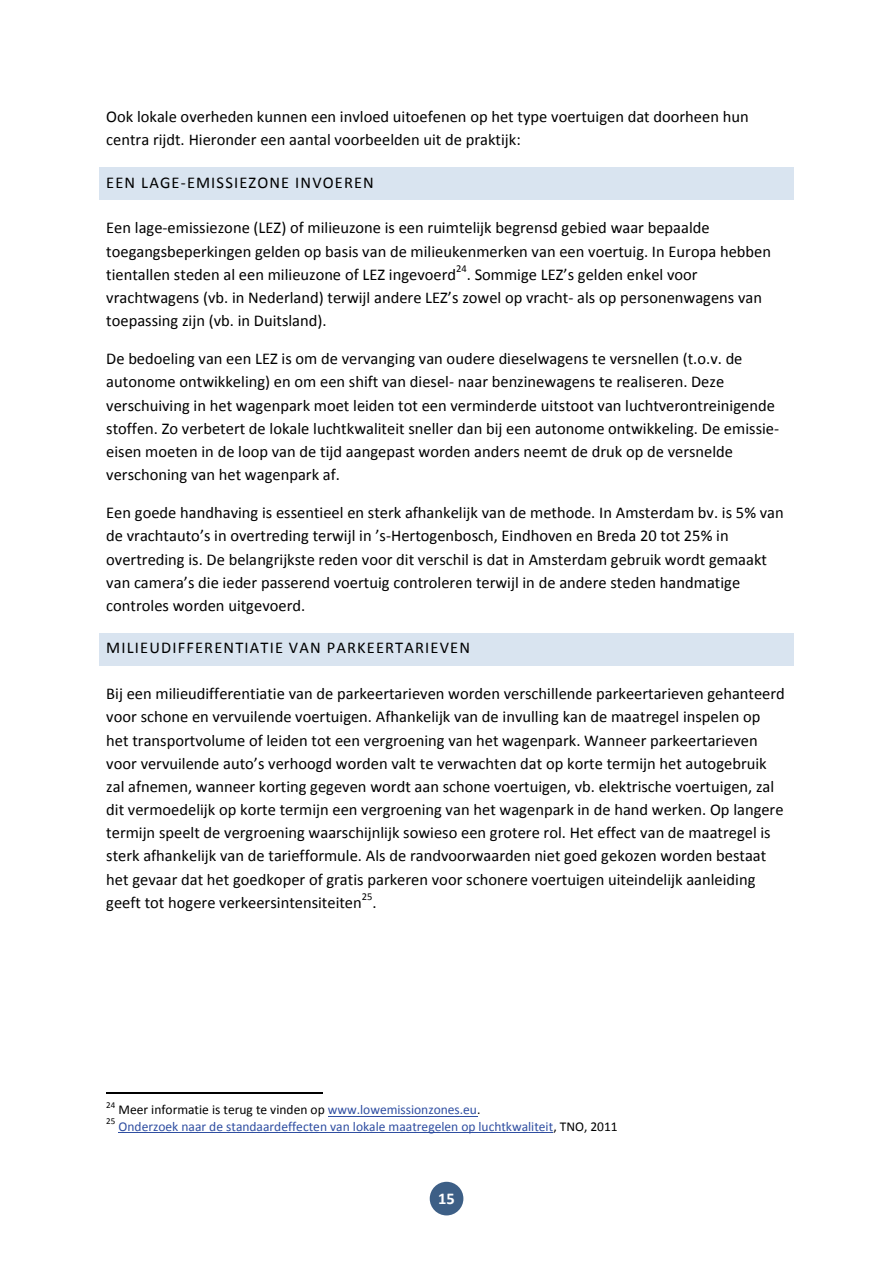
<style>
.page{position:relative;width:893px;height:1263px;background:#fff}
.page>*{position:absolute;margin:0;border:0;box-sizing:border-box;transform-origin:0 0}
.t1{font:16.5px/23.1px "Calibri";color:#000}
.t2{font:16.5px "Calibri";letter-spacing:.07em;color:#000}
.t3{font:700 16.5px "Calibri";color:#fff}
.t4{font:13.5px "Calibri";color:#2f4ea1}
.t5{font:13.5px "Calibri";color:#000}
.t6{font:10.5px "Calibri";color:#000}
.t7{font:9px "Calibri";color:#000}
.s1{color:#2f4ea1}
.s2{color:#000}
</style>
<div class="page">
<div style="left:430px;top:1182px;width:33px;height:33px;background:#3d5f86;border-radius:50%"></div>
<div style="left:104px;top:172px;width:685px;height:23px;background:#d9e4f0"></div>
<hr style="left:100px;top:168px;width:693px;height:4px;background:#d9e4f0">
<div style="left:100px;top:195px;width:693px;height:5px;background:#d9e4f0"></div>
<hr style="left:100px;top:172px;width:4px;height:23px;background:#d9e4f0">
<hr style="left:789px;top:172px;width:4px;height:23px;background:#d9e4f0">
<div style="left:104px;top:638px;width:685px;height:23px;background:#d9e4f0"></div>
<div style="left:100px;top:633px;width:693px;height:5px;background:#d9e4f0"></div>
<div style="left:100px;top:661px;width:693px;height:5px;background:#d9e4f0"></div>
<hr style="left:100px;top:638px;width:4px;height:23px;background:#d9e4f0">
<hr style="left:789px;top:638px;width:4px;height:23px;background:#d9e4f0">
<hr style="left:106px;top:1093px;width:216px;height:1px;background:#000">
<hr style="left:328px;top:1116px;width:149px;height:1px;background:#2f4ea1">
<hr style="left:119px;top:1132px;width:434px;height:1px;background:#2f4ea1">
<p class="t1" style="left:106px;top:106px;width:644px">Ook lokale overheden kunnen een invloed uitoefenen op het type voertuigen dat doorheen hun centra rijdt. Hieronder een aantal voorbeelden uit de praktijk:</p>
<p class="t2" style="left:106px;top:175px;width:269px">EEN LAGE‐EMISSIEZONE INVOEREN</p>
<p class="t1" style="left:106px;top:218px;width:666px">Een lage‐emissiezone (LEZ) of milieuzone is een ruimtelijk begrensd gebied waar bepaalde toegangsbeperkingen gelden op basis van de milieukenmerken van een voertuig. In Europa hebben tientallen steden al een milieuzone of LEZ ingevoerd</p>
<p class="t6" style="left:456px;top:264px;width:12px">24</p>
<p class="t1" style="left:106px;top:264px;width:657px;text-indent:361px">. Sommige LEZ’s gelden enkel voor vrachtwagens (vb. in Nederland) terwijl andere LEZ’s zowel op vracht‐ als op personenwagens van toepassing zijn (vb. in Duitsland).</p>
<p class="t1" style="left:106px;top:349px;width:674px">De bedoeling van een LEZ is om de vervanging van oudere dieselwagens te versnellen (t.o.v. de autonome ontwikkeling) en om een shift van diesel‐ naar benzinewagens te realiseren. Deze verschuiving in het wagenpark moet leiden tot een verminderde uitstoot van luchtverontreinigende stoffen. Zo verbetert de lokale luchtkwaliteit sneller dan bij een autonome ontwikkeling. De emissie‐ eisen moeten in de loop van de tijd aangepast worden anders neemt de druk op de versnelde verschoning van het wagenpark af.</p>
<p class="t1" style="left:106px;top:503px;width:679px">Een goede handhaving is essentieel en sterk afhankelijk van de methode. In Amsterdam bv. is 5% van de vrachtauto’s in overtreding terwijl in ’s‐Hertogenbosch, Eindhoven en Breda 20 tot 25% in overtreding is. De belangrijkste reden voor dit verschil is dat in Amsterdam gebruik wordt gemaakt van camera’s die ieder passerend voertuig controleren terwijl in de andere steden handmatige controles worden uitgevoerd.</p>
<p class="t2" style="left:106px;top:641px;width:365px">MILIEUDIFFERENTIATIE VAN PARKEERTARIEVEN</p>
<p class="t1" style="left:106px;top:684px;width:680px">Bij een milieudifferentiatie van de parkeertarieven worden verschillende parkeertarieven gehanteerd voor schone en vervuilende voertuigen. Afhankelijk van de invulling kan de maatregel inspelen op het transportvolume of leiden tot een vergroening van het wagenpark. Wanneer parkeertarieven voor vervuilende auto’s verhoogd worden valt te verwachten dat op korte termijn het autogebruik zal afnemen, wanneer korting gegeven wordt aan schone voertuigen, vb. elektrische voertuigen, zal dit vermoedelijk op korte termijn een vergroening van het wagenpark in de hand werken. Op langere termijn speelt de vergroening waarschijnlijk sowieso een grotere rol. Het effect van de maatregel is sterk afhankelijk van de tariefformule. Als de randvoorwaarden niet goed gekozen worden bestaat het gevaar dat het goedkoper of gratis parkeren voor schonere voertuigen uiteindelijk aanleiding geeft tot hogere verkeersintensiteiten</p>
<p class="t6" style="left:362px;top:892px;width:12px">25</p>
<p class="t1" style="left:373px;top:892px;width:6px">.</p>
<p class="t7" style="left:106px;top:1101px;width:11px">24</p>
<p class="t5" style="left:119px;top:1104px;width:363px">Meer informatie is terug te vinden op <span class="s1">www.lowemissionzones.eu</span>.</p>
<p class="t7" style="left:106px;top:1117px;width:11px">25</p>
<p class="t4" style="left:119px;top:1121px;width:501px">Onderzoek naar de standaardeffecten van lokale maatregelen op luchtkwaliteit<span class="s2">, TNO, 2011</span></p>
<p class="t3" style="left:438px;top:1192px;width:18px">15</p>
</div>
